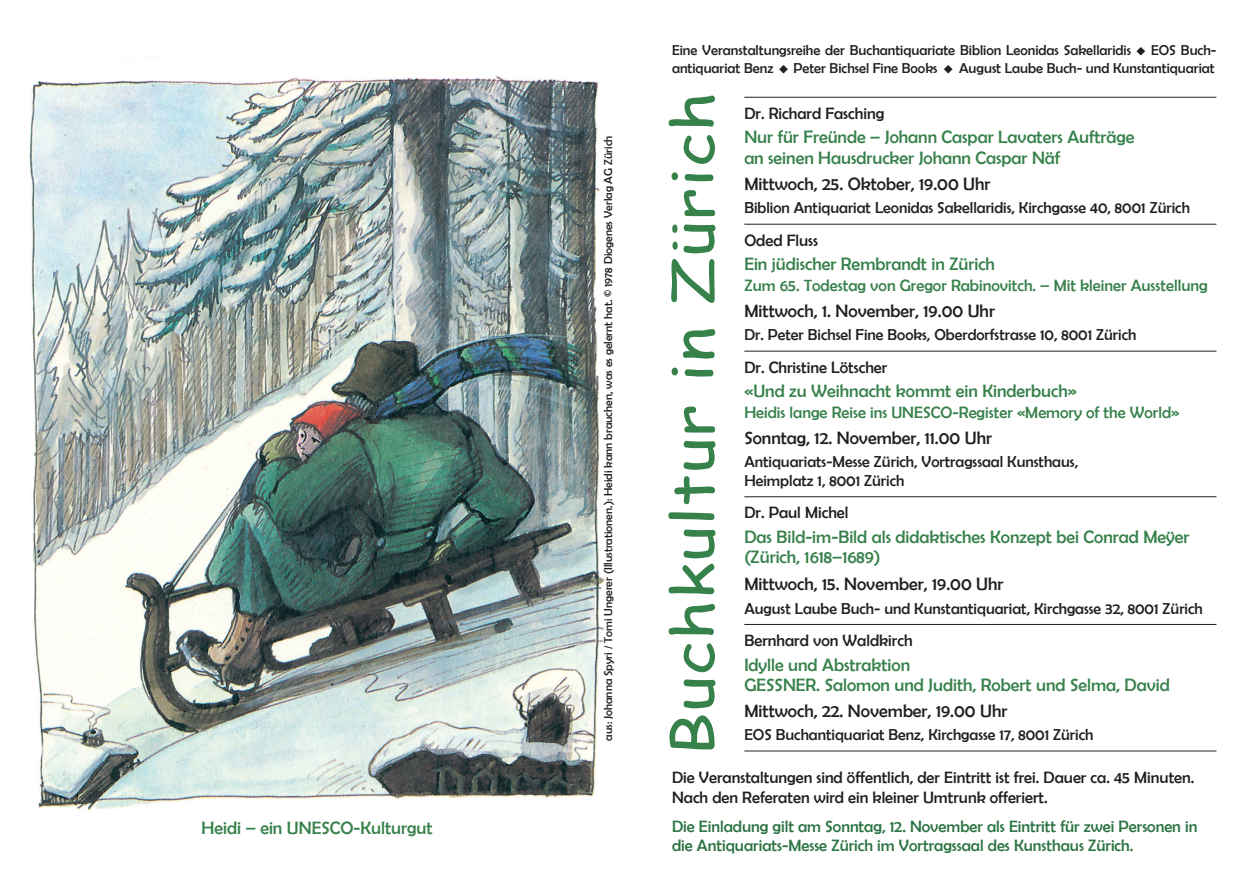
<style>
.page{position:relative;width:1259px;height:893px;background:#fff}
.page>*{position:absolute;margin:0;border:0;box-sizing:border-box;transform-origin:0 0}
.t1{font:57px "Comic Sans MS";letter-spacing:.01em;color:#37814b;scale:1.2 1}
.t2{font:18px/20.2px "Berlin Sans FB";color:#37814b}
.t3{font:18px "Berlin Sans FB";color:#231f20}
.t4{font:16.5px/19.8px "Berlin Sans FB";color:#231f20}
.t5{font:16.5px/19.8px "Berlin Sans FB";color:#2b7342}
.t6{font:16.5px "Berlin Sans FB";color:#37814b}
.t7{font:15.9px/19px "Berlin Sans FB";color:#231f20}
.t8{font:14.4px/17.2px "Berlin Sans FB";color:#231f20}
.t9{font:11.7px "Berlin Sans FB";color:#231f20}
</style>
<div class="page">
<hr style="left:744px;top:97px;width:472px;height:1px;background:#231f20">
<hr style="left:744px;top:224px;width:472px;height:1px;background:#231f20">
<hr style="left:744px;top:351px;width:472px;height:1px;background:#231f20">
<hr style="left:744px;top:496px;width:472px;height:1px;background:#231f20">
<hr style="left:744px;top:624px;width:472px;height:1px;background:#231f20">
<hr style="left:744px;top:750px;width:472px;height:1px;background:#231f20">
<img style="left:29px;top:57px;width:576px;height:754px">
<p class="t2" style="left:202px;top:818px;width:232px">Heidi – ein UNESCO-Kulturgut</p>
<p class="t9" style="left:601px;top:741px;width:606px;rotate:-90deg">aus: Johanna Spyri / Tomi Ungerer (Illustrationen.): Heidi kann brauchen, was es gelernt hat. © 1978 Diogenes Verlag AG Zürich</p>
<p class="t8" style="left:672px;top:42px;width:545px">Eine Veranstaltungsreihe der Buchantiquariate Biblion Leonidas Sakellaridis ◆ EOS Buch&shy;antiquariat Benz ◆ Peter Bichsel Fine Books ◆ August Laube Buch- und Kunstantiquariat</p>
<h1 class="t1" style="left:650px;top:756px;width:555px;rotate:-90deg">Buchkultur in Zürich</h1>
<p class="t4" style="left:672px;top:768px;width:524px">Die Veranstaltungen sind öffentlich, der Eintritt ist frei. Dauer ca. 45 Minuten.<br>Nach den Referaten wird ein kleiner Umtrunk offeriert.</p>
<p class="t5" style="left:672px;top:816px;width:527px">Die Einladung gilt am Sonntag, 12. November als Eintritt für zwei Personen in die Antiquariats-Messe Zürich im Vortragssaal des Kunsthaus Zürich.</p>
<p class="t4" style="left:744px;top:103px;width:141px">Dr. Richard Fasching</p>
<p class="t2" style="left:744px;top:127px;width:392px">Nur für Freünde – Johann Caspar Lavaters Aufträge an seinen Hausdrucker Johann Caspar Näf</p>
<p class="t3" style="left:744px;top:173px;width:248px">Mittwoch, 25. Oktober, 19.00 Uhr</p>
<p class="t7" style="left:744px;top:198px;width:447px">Biblion Antiquariat Leonidas Sakellaridis, Kirchgasse 40, 8001 Zürich</p>
<p class="t4" style="left:744px;top:230px;width:75px">Oded Fluss</p>
<p class="t2" style="left:744px;top:254px;width:252px">Ein jüdischer Rembrandt in Zürich</p>
<p class="t6" style="left:744px;top:276px;width:465px">Zum 65. Todestag von Gregor Rabinovitch. – Mit kleiner Ausstellung</p>
<p class="t3" style="left:744px;top:300px;width:252px">Mittwoch, 1. November, 19.00 Uhr</p>
<p class="t7" style="left:744px;top:325px;width:393px">Dr. Peter Bichsel Fine Books, Oberdorfstrasse 10, 8001 Zürich</p>
<p class="t4" style="left:744px;top:357px;width:144px">Dr. Christine Lötscher</p>
<p class="t2" style="left:744px;top:381px;width:334px">«Und zu Weihnacht kommt ein Kinderbuch»</p>
<p class="t6" style="left:744px;top:403px;width:437px">Heidis lange Reise ins UNESCO-Register «Memory of the World»</p>
<p class="t3" style="left:744px;top:427px;width:249px">Sonntag, 12. November, 11.00 Uhr</p>
<p class="t7" style="left:744px;top:452px;width:335px">Antiquariats-Messe Zürich, Vortragssaal Kunsthaus,<br>Heimplatz 1, 8001 Zürich</p>
<p class="t4" style="left:744px;top:503px;width:106px">Dr. Paul Michel</p>
<p class="t2" style="left:744px;top:527px;width:447px">Das Bild-im-Bild als didaktisches Konzept bei Conrad Meÿer (Zürich, 1618–1689)</p>
<p class="t3" style="left:744px;top:574px;width:261px">Mittwoch, 15. November, 19.00 Uhr</p>
<p class="t7" style="left:744px;top:599px;width:460px">August Laube Buch- und Kunstantiquariat, Kirchgasse 32, 8001 Zürich</p>
<p class="t4" style="left:744px;top:631px;width:170px">Bernhard von Waldkirch</p>
<p class="t2" style="left:744px;top:654px;width:427px">Idylle und Abstraktion<br>GESSNER. Salomon und Judith, Robert und Selma, David</p>
<p class="t3" style="left:744px;top:701px;width:264px">Mittwoch, 22. November, 19.00 Uhr</p>
<p class="t7" style="left:744px;top:725px;width:350px">EOS Buchantiquariat Benz, Kirchgasse 17, 8001 Zürich</p>
</div>
